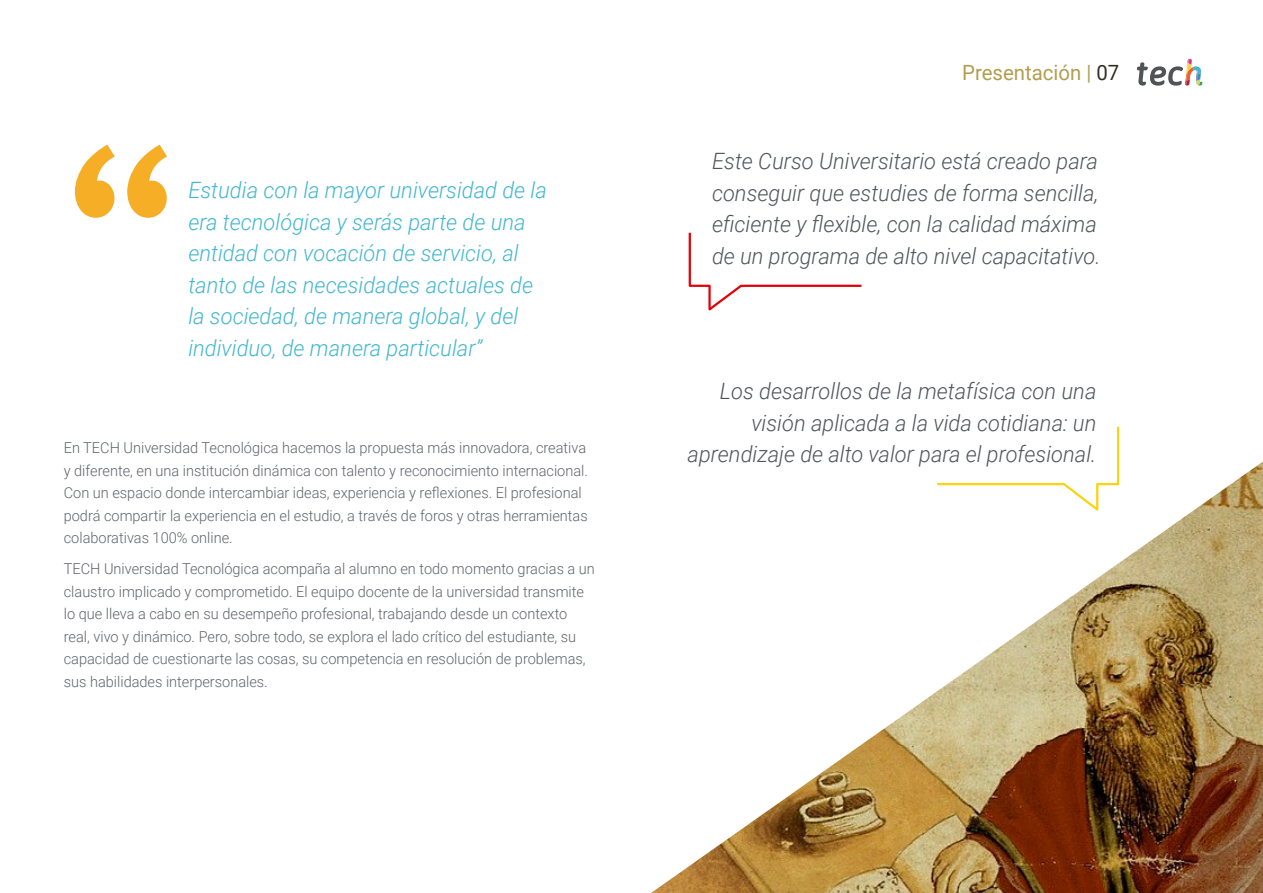
<style>
.page{position:relative;width:1263px;height:893px;background:#fff}
.page>*{position:absolute;margin:0;border:0;box-sizing:border-box;transform-origin:0 0}
.t1{font:italic 300 22.5px/31.5px "Roboto";color:#52555b;text-align:right}
.t2{font:italic 300 22.5px/31.5px "Roboto";color:#43b7cf}
.t3{font:21px "Roboto";color:#b39d51}
.t4{font:300 15px/22.5px "Roboto";color:#61646a}
.s1{color:#312e20}
</style>
<div class="page">
<svg style="left:1117px;top:426px;width:3px;height:35px"></svg>
<svg style="left:1137px;top:59px;width:65px;height:27px"></svg>
<svg style="left:75px;top:145px;width:92px;height:73px"></svg>
<svg style="left:688px;top:232px;width:174px;height:79px"></svg>
<img style="left:651px;top:461px;width:612px;height:432px">
<h1 class="t2" style="left:188px;top:173px;width:360px">Estudia con la mayor universidad de la era tecnológica y serás parte de una entidad con vocación de servicio, al tanto de las necesidades actuales de la sociedad, de manera global, y del individuo, de manera particular”</h1>
<p class="t4" style="left:64px;top:436px;width:526px">En TECH Universidad Tecnológica hacemos la propuesta más innovadora, creativa y diferente, en una institución dinámica con talento y reconocimiento internacional.<br>Con un espacio donde intercambiar ideas, experiencia y reflexiones. El profesional podrá compartir la experiencia en el estudio, a través de foros y otras herramientas colaborativas 100% online.</p>
<p class="t4" style="left:64px;top:557px;width:533px">TECH Universidad Tecnológica acompaña al alumno en todo momento gracias a un claustro implicado y comprometido. El equipo docente de la universidad transmite lo que lleva a cabo en su desempeño profesional, trabajando desde un contexto real, vivo y dinámico. Pero, sobre todo, se explora el lado crítico del estudiante, su capacidad de cuestionarte las cosas, su competencia en resolución de problemas, sus habilidades interpersonales.</p>
<h2 class="t3" style="left:962px;top:57px;width:159px">Presentación | <span class="s1">07</span></h2>
<h1 class="t1" style="left:712px;top:145px;width:390px;text-align:left">Este Curso Universitario está creado para conseguir que estudies de forma sencilla, eficiente y flexible, con la calidad máxima de un programa de alto nivel capacitativo.</h1>
<h1 class="t1" style="left:688px;top:375px;width:410px">Los desarrollos de la metafísica con una visión aplicada a la vida cotidiana: un aprendizaje de alto valor para el profesional.</h1>
</div>
